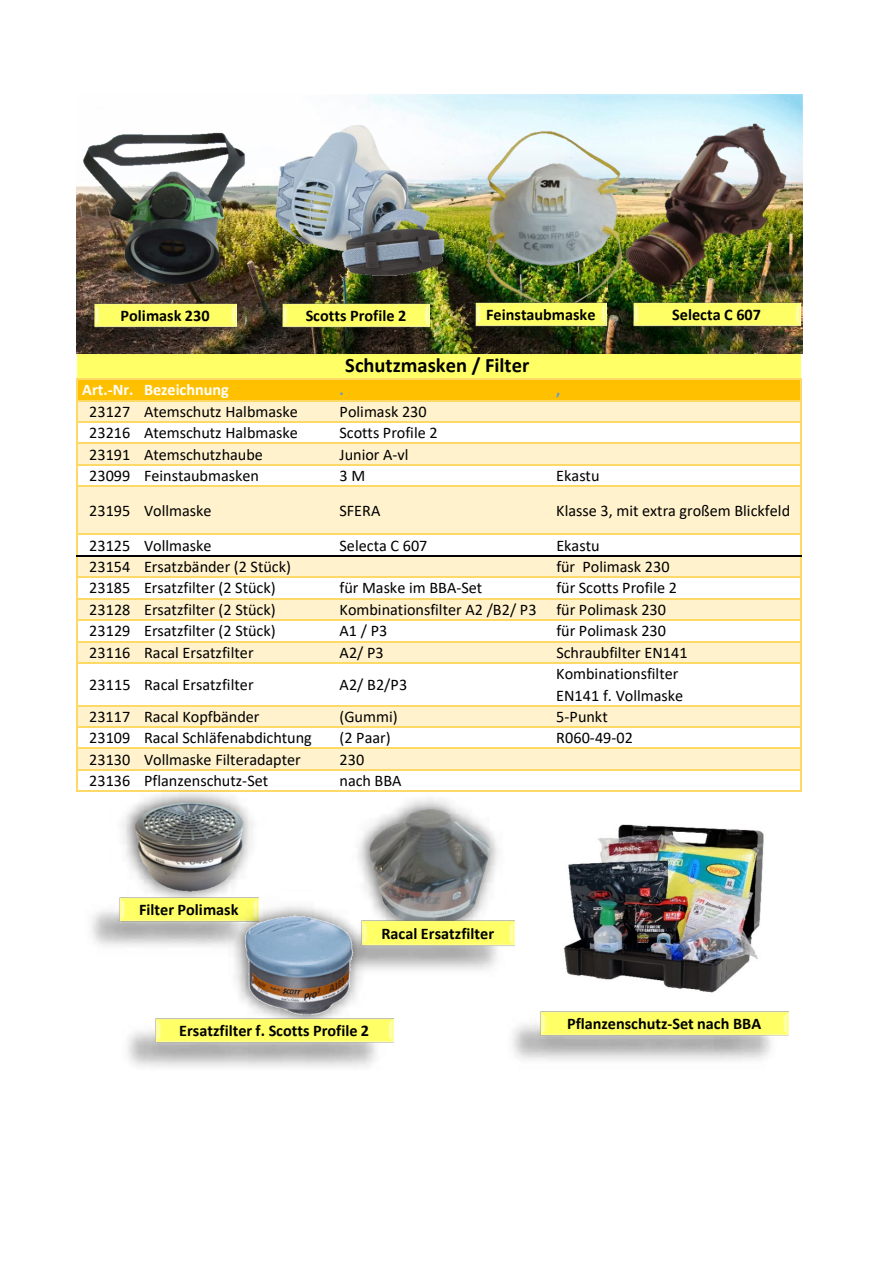
<style>
.page{position:relative;width:893px;height:1263px;background:#fff}
.page>*{position:absolute;margin:0;border:0;box-sizing:border-box;transform-origin:0 0}
.t1{font:700 20.55px "Calibri";color:#000}
.t2{font:16.2px/21.5px "Calibri";color:#000}
.t3{font:700 16.2px "Calibri";color:#000}
.t4{font:700 16.2px "Calibri";letter-spacing:-.005em;color:#fff}
.t5{font:700 16.2px "Calibri";color:#5b9bd5}
</style>
<div class="page">
<div style="left:78px;top:353px;width:723px;height:26px;background:#ff6"></div>
<div style="left:78px;top:379px;width:723px;height:22px;background:#ffc000"></div>
<div style="left:78px;top:401px;width:723px;height:21px;background:#fff2cc"></div>
<div style="left:78px;top:443px;width:723px;height:22px;background:#fff2cc"></div>
<div style="left:78px;top:486px;width:723px;height:49px;background:#fff2cc"></div>
<div style="left:78px;top:556px;width:723px;height:21px;background:#fff2cc"></div>
<div style="left:78px;top:599px;width:723px;height:21px;background:#fff2cc"></div>
<div style="left:78px;top:641px;width:723px;height:22px;background:#fff2cc"></div>
<div style="left:78px;top:706px;width:723px;height:21px;background:#fff2cc"></div>
<div style="left:78px;top:748px;width:723px;height:22px;background:#fff2cc"></div>
<hr style="left:76px;top:378px;width:2px;height:177px;background:#ffd966">
<hr style="left:800px;top:380px;width:2px;height:175px;background:#ffd966">
<hr style="left:76px;top:556px;width:2px;height:236px;background:#ffd966">
<hr style="left:800px;top:556px;width:2px;height:236px;background:#ffd966">
<hr style="left:78px;top:378px;width:724px;height:2px;background:#ffd966">
<hr style="left:78px;top:400px;width:724px;height:1px;background:#ffd966">
<hr style="left:78px;top:421px;width:724px;height:2px;background:#ffd966">
<hr style="left:78px;top:443px;width:724px;height:1px;background:#ffd966">
<hr style="left:78px;top:464px;width:724px;height:2px;background:#ffd966">
<hr style="left:78px;top:486px;width:724px;height:1px;background:#ffd966">
<hr style="left:78px;top:534px;width:724px;height:1px;background:#ffd966">
<hr style="left:76px;top:555px;width:726px;height:1px;background:#000">
<hr style="left:78px;top:576px;width:724px;height:2px;background:#ffd966">
<hr style="left:78px;top:598px;width:724px;height:1px;background:#ffd966">
<hr style="left:78px;top:619px;width:724px;height:2px;background:#ffd966">
<hr style="left:78px;top:641px;width:724px;height:1px;background:#ffd966">
<hr style="left:78px;top:662px;width:724px;height:2px;background:#ffd966">
<hr style="left:78px;top:705px;width:724px;height:1px;background:#ffd966">
<hr style="left:78px;top:726px;width:724px;height:2px;background:#ffd966">
<hr style="left:78px;top:748px;width:724px;height:1px;background:#ffd966">
<hr style="left:78px;top:769px;width:724px;height:2px;background:#ffd966">
<hr style="left:78px;top:791px;width:724px;height:1px;background:#ffd966">
<img style="left:76px;top:95px;width:726px;height:259px">
<img style="left:76px;top:128px;width:173px;height:161px">
<img style="left:270px;top:117px;width:181px;height:163px">
<img style="left:110px;top:790px;width:159px;height:107px">
<img style="left:132px;top:799px;width:115px;height:94px">
<img style="left:612px;top:107px;width:191px;height:192px">
<img style="left:465px;top:124px;width:173px;height:178px">
<img style="left:91px;top:897px;width:121px;height:49px">
<img style="left:317px;top:790px;width:226px;height:156px">
<img style="left:339px;top:801px;width:182px;height:130px">
<img style="left:384px;top:921px;width:130px;height:49px">
<img style="left:212px;top:889px;width:172px;height:129px">
<img style="left:234px;top:912px;width:127px;height:102px">
<img style="left:127px;top:1018px;width:266px;height:49px">
<img style="left:512px;top:1012px;width:276px;height:49px">
<img style="left:76px;top:303px;width:161px;height:60px">
<img style="left:242px;top:303px;width:188px;height:51px">
<img style="left:435px;top:302px;width:158px;height:52px">
<img style="left:593px;top:302px;width:208px;height:52px">
<img style="left:563px;top:824px;width:201px;height:169px">
<p class="t3" style="left:121px;top:304px;width:91px">Polimask 230</p>
<p class="t3" style="left:306px;top:304px;width:102px">Scotts Profile 2</p>
<p class="t3" style="left:486px;top:303px;width:111px">Feinstaubmaske</p>
<p class="t3" style="left:672px;top:303px;width:90px">Selecta C 607</p>
<p class="t1" style="left:345px;top:351px;width:186px">Schutzmasken / Filter</p>
<p class="t4" style="left:82px;top:379px;width:148px">Art.-Nr. Bezeichnung</p>
<p class="t5" style="left:339px;top:379px;width:6px">.</p>
<p class="t5" style="left:556px;top:379px;width:6px">,</p>
<p class="t2" style="left:89px;top:400px;width:210px">23127 Atemschutz Halbmaske</p>
<p class="t2" style="left:340px;top:400px;width:89px">Polimask 230</p>
<p class="t2" style="left:89px;top:422px;width:210px">23216 Atemschutz Halbmaske</p>
<p class="t2" style="left:340px;top:422px;width:100px">Scotts Profile 2</p>
<p class="t2" style="left:89px;top:443px;width:175px">23191 Atemschutzhaube</p>
<p class="t2" style="left:340px;top:443px;width:71px">Junior A-vl</p>
<p class="t2" style="left:89px;top:465px;width:171px">23099 Feinstaubmasken</p>
<p class="t2" style="left:340px;top:465px;width:27px">3 M</p>
<p class="t2" style="left:556px;top:465px;width:45px">Ekastu</p>
<p class="t2" style="left:89px;top:499px;width:124px">23195 Vollmaske</p>
<p class="t2" style="left:340px;top:499px;width:42px">SFERA</p>
<p class="t2" style="left:556px;top:499px;width:235px">Klasse 3, mit extra großem Blickfeld</p>
<p class="t2" style="left:89px;top:534px;width:124px">23125 Vollmaske</p>
<p class="t2" style="left:340px;top:534px;width:89px">Selecta C 607</p>
<p class="t2" style="left:556px;top:534px;width:45px">Ekastu</p>
<p class="t2" style="left:89px;top:555px;width:203px">23154 Ersatzbänder (2 Stück)</p>
<p class="t2" style="left:556px;top:555px;width:115px">für Polimask 230</p>
<p class="t2" style="left:89px;top:577px;width:188px">23185 Ersatzfilter (2 Stück)</p>
<p class="t2" style="left:340px;top:577px;width:144px">für Maske im BBA-Set</p>
<p class="t2" style="left:556px;top:577px;width:122px">für Scotts Profile 2</p>
<p class="t2" style="left:89px;top:598px;width:188px">23128 Ersatzfilter (2 Stück)</p>
<p class="t2" style="left:340px;top:598px;width:328px">Kombinationsfilter A2 /B2/ P3 für Polimask 230</p>
<p class="t2" style="left:89px;top:620px;width:188px">23129 Ersatzfilter (2 Stück)</p>
<p class="t2" style="left:340px;top:620px;width:49px">A1 / P3</p>
<p class="t2" style="left:556px;top:620px;width:111px">für Polimask 230</p>
<p class="t2" style="left:89px;top:641px;width:166px">23116 Racal Ersatzfilter</p>
<p class="t2" style="left:340px;top:641px;width:46px">A2/ P3</p>
<p class="t2" style="left:556px;top:641px;width:133px">Schraubfilter EN141</p>
<p class="t2" style="left:89px;top:673px;width:166px">23115 Racal Ersatzfilter</p>
<p class="t2" style="left:340px;top:673px;width:69px">A2/ B2/P3</p>
<p class="t2" style="left:556px;top:663px;width:129px">Kombinationsfilter<br>EN141 f. Vollmaske</p>
<p class="t2" style="left:89px;top:705px;width:172px">23117 Racal Kopfbänder</p>
<p class="t2" style="left:339px;top:705px;width:60px">(Gummi)</p>
<p class="t2" style="left:556px;top:705px;width:53px">5-Punkt</p>
<p class="t2" style="left:89px;top:727px;width:224px">23109 Racal Schläfenabdichtung</p>
<p class="t2" style="left:340px;top:727px;width:53px">(2 Paar)</p>
<p class="t2" style="left:556px;top:727px;width:78px">R060-49-02</p>
<p class="t2" style="left:89px;top:748px;width:213px">23130 Vollmaske Filteradapter</p>
<p class="t2" style="left:340px;top:748px;width:26px">230</p>
<p class="t2" style="left:89px;top:769px;width:181px">23136 Pflanzenschutz-Set</p>
<p class="t2" style="left:340px;top:769px;width:64px">nach BBA</p>
<p class="t3" style="left:139px;top:898px;width:101px">Filter Polimask</p>
<p class="t3" style="left:381px;top:922px;width:114px">Racal Ersatzfilter</p>
<p class="t3" style="left:179px;top:1019px;width:191px">Ersatzfilter f. Scotts Profile 2</p>
<p class="t3" style="left:567px;top:1012px;width:196px">Pflanzenschutz-Set nach BBA</p>
</div>
